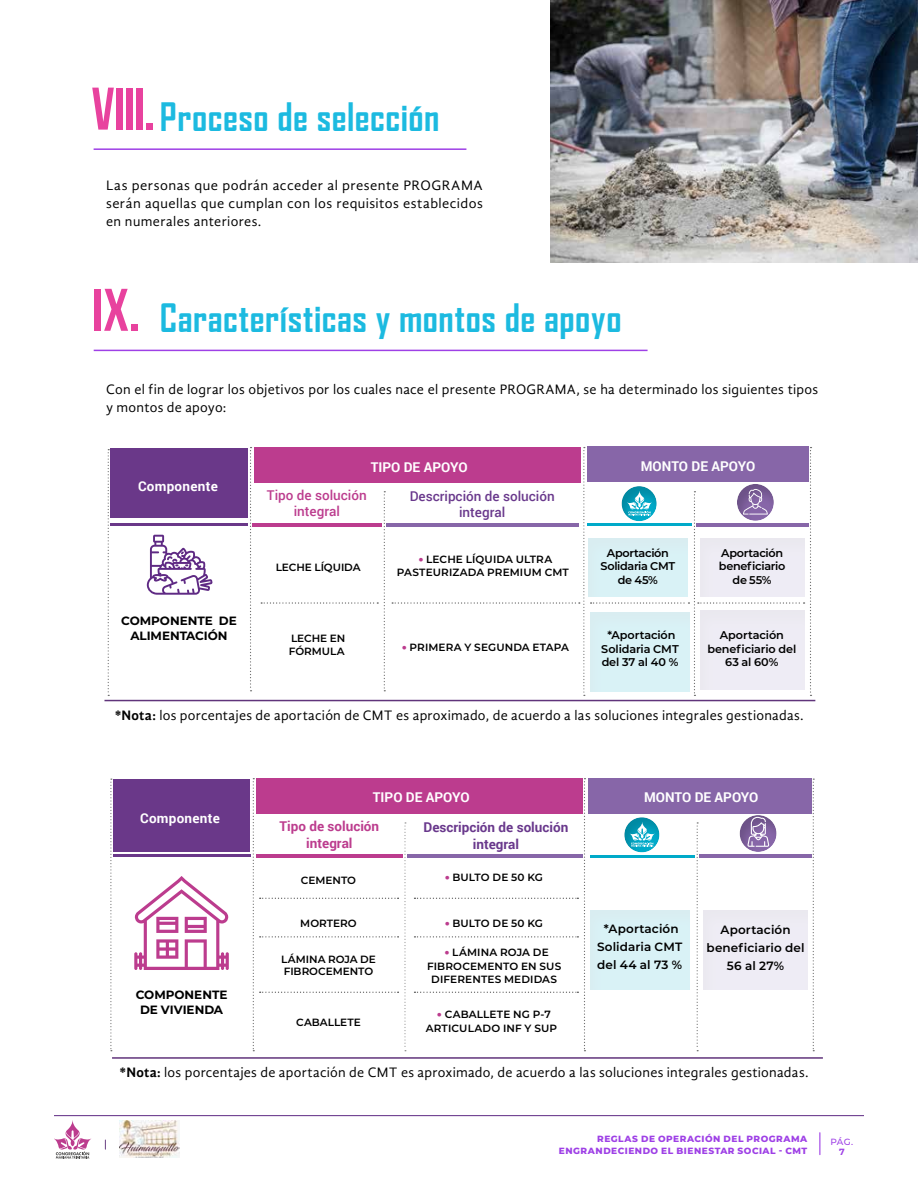
<style>
.page{position:relative;width:918px;height:1188px;background:#fff}
.page>*{position:absolute;margin:0;border:0;box-sizing:border-box;transform-origin:0 0}
.t1{font:700 37.5px "Agency FB";letter-spacing:.01em;color:#1cbae0}
.t2{font:14.1px/18px "Gandhi Sans";letter-spacing:.02em;color:#000;text-align:justify}
.t3{font:700 13.5px "Roboto";color:#fff}
.t4{font:500 13.5px/16.2px "Roboto";color:#69388c;text-align:center}
.t5{font:700 13.5px/16.2px "Roboto";color:#69388c;text-align:center}
.t6{font:500 13.5px/16.2px "Roboto";color:#bc3c8e;text-align:center}
.t7{font:700 13.5px/16.2px "Roboto";color:#bc3c8e;text-align:center}
.t8{font:700 13.5px "Roboto";letter-spacing:.02em;color:#fff}
.t9{font:600 12px/18px "Montserrat";letter-spacing:.01em;color:#000;text-align:center}
.t10{font:700 12px/14.4px "Montserrat";color:#000;text-align:center}
.t11{font:600 11.25px/13.5px "Montserrat";letter-spacing:-.015em;color:#000;text-align:center}
.t12{font:600 10.5px/12.6px "Montserrat";letter-spacing:.01em;color:#000}
.t13{font:800 9px/12px "Montserrat";letter-spacing:.055em;color:#9e40e6;text-align:right}
.t14{font:500 9px "Montserrat";color:#9e40e6}
.t15{font:700 9px "Montserrat";color:#9e40e6}
.s1{font-family:"Bebas Neue";font-size:60px;color:#e8429e}
.s2{font-weight:700}
</style>
<div class="page">
<hr style="left:54px;top:1115px;width:810px;height:1px;background:#5f2a84">
<svg style="left:819px;top:1133px;width:1px;height:22px"></svg>
<svg style="left:54px;top:1120px;width:37px;height:39px"></svg>
<img style="left:120px;top:1120px;width:59px;height:37px">
<hr style="left:94px;top:148px;width:372px;height:2px;background:#9e40e6">
<hr style="left:94px;top:350px;width:554px;height:1px;background:#9e40e6">
<hr style="left:110px;top:523px;width:138px;height:3px;background:#6a3889">
<div style="left:110px;top:448px;width:138px;height:70px;background:#6a3889"></div>
<div style="left:254px;top:448px;width:326px;height:35px;background:#bc3c8e"></div>
<div style="left:370px;top:481px;width:28px;height:211px;background:#fff"></div>
<div style="left:237px;top:436px;width:28px;height:256px;background:#000;opacity:.2"></div>
<div style="left:570px;top:436px;width:28px;height:261px;background:#000;opacity:.2"></div>
<div style="left:94px;top:438px;width:28px;height:258px;background:#000;opacity:.2"></div>
<hr style="left:252px;top:523px;width:130px;height:3px;background:#bc3c8e">
<hr style="left:386px;top:523px;width:193px;height:3px;background:#8766a8">
<hr style="left:104px;top:700px;width:711px;height:1px;background:#60347b">
<svg style="left:147px;top:535px;width:66px;height:60px"></svg>
<div style="left:250px;top:589px;width:129px;height:28px;background:#fff"></div>
<div style="left:380px;top:589px;width:201px;height:28px;background:#000;opacity:.2"></div>
<div style="left:578px;top:589px;width:111px;height:28px;background:#000;opacity:.2"></div>
<div style="left:577px;top:602px;width:126px;height:90px;background:#000;opacity:.2"></div>
<svg style="left:591px;top:447px;width:221px;height:249px"></svg>
<img style="left:550px;top:0;width:368px;height:263px">
<div style="left:577px;top:899px;width:125px;height:91px;background:#000;opacity:.2"></div>
<div style="left:690px;top:899px;width:131px;height:91px;background:#000;opacity:.2"></div>
<hr style="left:407px;top:854px;width:175px;height:3px;background:#8766a8">
<div style="left:113px;top:779px;width:137px;height:72px;background:#6a3889"></div>
<div style="left:256px;top:778px;width:326px;height:35px;background:#bc3c8e"></div>
<div style="left:588px;top:778px;width:224px;height:35px;background:#8766a8"></div>
<svg style="left:134px;top:876px;width:95px;height:94px"></svg>
<hr style="left:112px;top:1057px;width:711px;height:2px;background:#60347b">
<hr style="left:113px;top:854px;width:137px;height:3px;background:#6a3889">
<hr style="left:590px;top:855px;width:105px;height:3px;background:#00aac9">
<hr style="left:699px;top:854px;width:112px;height:4px;background:#8766a8">
<svg style="left:267px;top:854px;width:124px;height:139px"></svg>
<div style="left:391px;top:812px;width:28px;height:240px;background:#000;opacity:.2"></div>
<div style="left:239px;top:768px;width:28px;height:284px;background:#000;opacity:.2"></div>
<div style="left:570px;top:768px;width:29px;height:284px;background:#000;opacity:.2"></div>
<div style="left:799px;top:768px;width:28px;height:284px;background:#000;opacity:.2"></div>
<div style="left:97px;top:768px;width:28px;height:284px;background:#000;opacity:.2"></div>
<div style="left:683px;top:812px;width:28px;height:240px;background:#000;opacity:.2"></div>
<div style="left:611px;top:807px;width:63px;height:46px;background:#000;opacity:.2"></div>
<svg style="left:630px;top:822px;width:25px;height:25px"></svg>
<div style="left:727px;top:804px;width:64px;height:49px;background:#000;opacity:.2"></div>
<svg style="left:747px;top:817px;width:22px;height:30px"></svg>
<svg style="left:392px;top:447px;width:193px;height:249px"></svg>
<h1 class="t1" style="left:92px;top:93px;width:349px"><span class="s1">VIII.</span> Proceso de selección</h1>
<p class="t2" style="left:106px;top:176px;width:378px">Las personas que podrán acceder al presente PROGRAMA serán aquellas que cumplan con los requisitos establecidos en numerales anteriores.</p>
<h1 class="t1" style="left:92px;top:294px;width:532px"><span class="s1">IX.</span> Características y montos de apoyo</h1>
<p class="t2" style="left:106px;top:380px;width:714px">Con el fin de lograr los objetivos por los cuales nace el presente PROGRAMA, se ha determinado los siguientes tipos y montos de apoyo:</p>
<p class="t8" style="left:138px;top:477px;width:81px">Componente</p>
<p class="t10" style="left:121px;top:613px;width:117px">COMPONENTE DE<br>ALIMENTACIÓN</p>
<p class="t3" style="left:371px;top:457px;width:98px">TIPO DE APOYO</p>
<p class="t6" style="left:267px;top:486px;width:101px">Tipo de solución integral</p>
<p class="t12" style="left:276px;top:561px;width:86px">LECHE LÍQUIDA</p>
<p class="t12" style="left:289px;top:632px;width:58px">LECHE EN<br>FÓRMULA</p>
<p class="t4" style="left:410px;top:487px;width:146px">Descripción de solución integral</p>
<p class="t12" style="left:397px;top:552px;width:173px;line-height:13.5px;text-indent:29px">LECHE LÍQUIDA ULTRA<br>PASTEURIZADA PREMIUM CMT</p>
<p class="t12" style="left:410px;top:641px;width:161px">PRIMERA Y SEGUNDA ETAPA</p>
<p class="t3" style="left:641px;top:457px;width:116px">MONTO DE APOYO</p>
<p class="t11" style="left:601px;top:545px;width:76px">Aportación<br>Solidaria CMT de 45%</p>
<p class="t11" style="left:719px;top:545px;width:68px">Aportación beneficiario de 55%</p>
<p class="t11" style="left:601px;top:628px;width:79px">*Aportación<br>Solidaria CMT del 37 al 40 %</p>
<p class="t11" style="left:707px;top:628px;width:91px">Aportación beneficiario del<br>63 al 60%</p>
<p class="t2" style="left:115px;top:706px;width:690px"><span class="s2">*Nota:</span> los porcentajes de aportación de CMT es aproximado, de acuerdo a las soluciones integrales gestionadas.</p>
<p class="t8" style="left:140px;top:808px;width:81px">Componente</p>
<p class="t10" style="left:136px;top:987px;width:93px">COMPONENTE<br>DE VIVIENDA</p>
<p class="t3" style="left:373px;top:788px;width:98px">TIPO DE APOYO</p>
<p class="t3" style="left:644px;top:788px;width:116px">MONTO DE APOYO</p>
<p class="t7" style="left:280px;top:818px;width:101px">Tipo de solución integral</p>
<p class="t12" style="left:301px;top:874px;width:57px">CEMENTO</p>
<p class="t12" style="left:300px;top:917px;width:58px">MORTERO</p>
<p class="t12" style="left:281px;top:952px;width:96px">LÁMINA ROJA DE<br>FIBROCEMENTO</p>
<p class="t12" style="left:296px;top:1015px;width:66px">CABALLETE</p>
<p class="t5" style="left:424px;top:819px;width:146px">Descripción de solución integral</p>
<p class="t12" style="left:452px;top:871px;width:92px">BULTO DE 50 KG</p>
<p class="t12" style="left:452px;top:916px;width:92px">BULTO DE 50 KG</p>
<p class="t12" style="left:452px;top:946px;width:98px">LÁMINA ROJA DE</p>
<p class="t12" style="left:427px;top:959px;width:136px">FIBROCEMENTO EN SUS</p>
<p class="t12" style="left:431px;top:973px;width:127px">DIFERENTES MEDIDAS</p>
<p class="t12" style="left:426px;top:1007px;width:133px;line-height:13.5px;text-indent:19px">CABALLETE NG P-7<br>ARTICULADO INF Y SUP</p>
<p class="t9" style="left:597px;top:920px;width:87px">*Aportación<br>Solidaria CMT del 44 al 73 %</p>
<p class="t9" style="left:707px;top:921px;width:99px">Aportación beneficiario del<br>56 al 27%</p>
<p class="t2" style="left:120px;top:1063px;width:690px"><span class="s2">*Nota:</span> los porcentajes de aportación de CMT es aproximado, de acuerdo a las soluciones integrales gestionadas.</p>
<p class="t13" style="left:559px;top:1132px;width:250px">REGLAS DE OPERACIÓN DEL PROGRAMA<br>ENGRANDECIENDO EL BIENESTAR SOCIAL - CMT</p>
<p class="t14" style="left:830px;top:1135px;width:24px">PÁG.</p>
<p class="t15" style="left:839px;top:1146px;width:7px">7</p>
</div>
